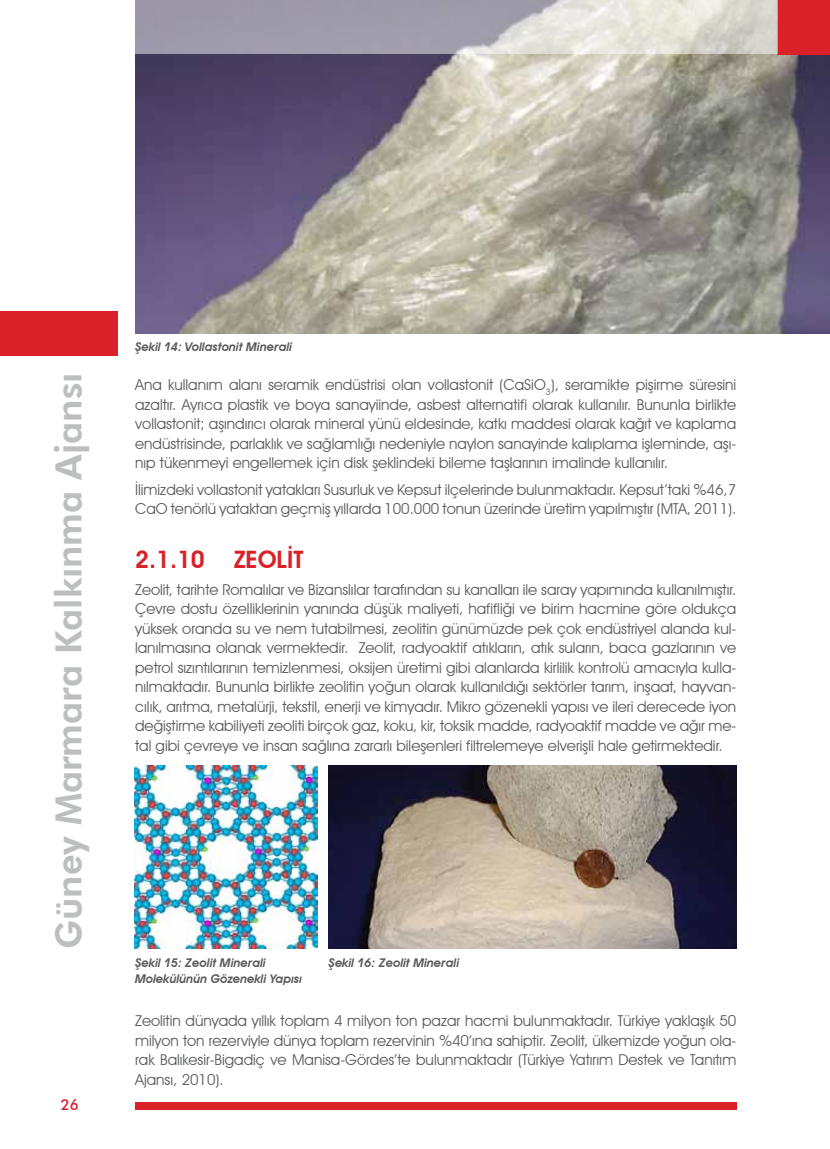
<style>
.page{position:relative;width:830px;height:1149px;background:#fff}
.page>*{position:absolute;margin:0;border:0;box-sizing:border-box;transform-origin:0 0}
.t1{font:800 36px "Futura BT";color:#bcbec0}
.t2{font:600 24px "Avant Garde IT Cby BT";color:#da2128}
.t3{font:15px/19.5px "Avant Garde IT Cby BT";color:#58595b;text-align:justify}
.t4{font:500 15px "Futura BT";color:#da2128}
.t5{font:italic 600 12px/16.2px "Avant Garde IT Cby BT";color:#58595b}
</style>
<div class="page">
<div style="left:0;top:310px;width:117px;height:45px;background:#da2128"></div>
<div style="left:135px;top:1101px;width:601px;height:8px;background:#da2128"></div>
<img style="left:135px;top:54px;width:694px;height:279px">
<div style="left:777px;top:0;width:52px;height:54px;background:#da2128"></div>
<svg style="left:135px;top:0;width:642px;height:54px;fill:#a09eae"></svg>
<img style="left:134px;top:765px;width:183px;height:183px">
<img style="left:328px;top:765px;width:408px;height:183px">
<h1 class="t1" style="left:47px;top:948px;width:577px;rotate:-90deg">Güney Marmara Kalkınma Ajansı</h1>
<p class="t4" style="left:61px;top:1094px;width:20px">26</p>
<p class="t5" style="left:135px;top:338px;width:158px">Şekil 14: Vollastonit Minerali</p>
<p class="t3" style="left:135px;top:375px;width:602px">Ana kullanım alanı seramik endüstrisi olan vollastonit (CaSiO<sub>3</sub>), seramikte pişirme süresini azaltır. Ayrıca plastik ve boya sanayiinde, asbest alternatifi olarak kullanılır. Bununla birlikte vollastonit; aşındırıcı olarak mineral yünü eldesinde, katkı maddesi olarak kağıt ve kaplama endüstrisinde, parlaklık ve sağlamlığı nedeniyle naylon sanayinde kalıplama işleminde, aşı&shy;nıp tükenmeyi engellemek için disk şeklindeki bileme taşlarının imalinde kullanılır.</p>
<p class="t3" style="left:135px;top:479px;width:602px">İlimizdeki vollastonit yatakları Susurluk ve Kepsut ilçelerinde bulunmaktadır. Kepsut’taki %46,7<br>CaO tenörlü yataktan geçmiş yıllarda 100.000 tonun üzerinde üretim yapılmıştır (MTA, 2011).</p>
<h2 class="t2" style="left:135px;top:545px;width:170px">2.1.10 ZEOLİT</h2>
<p class="t3" style="left:135px;top:579px;width:602px">Zeolit, tarihte Romalılar ve Bizanslılar tarafından su kanalları ile saray yapımında kullanılmıştır.<br>Çevre dostu özelliklerinin yanında düşük maliyeti, hafifliği ve birim hacmine göre oldukça yüksek oranda su ve nem tutabilmesi, zeolitin günümüzde pek çok endüstriyel alanda kul&shy;lanılmasına olanak vermektedir. Zeolit, radyoaktif atıkların, atık suların, baca gazlarının ve petrol sızıntılarının temizlenmesi, oksijen üretimi gibi alanlarda kirlilik kontrolü amacıyla kulla&shy;nılmaktadır. Bununla birlikte zeolitin yoğun olarak kullanıldığı sektörler tarım, inşaat, hayvan&shy;cılık, arıtma, metalürji, tekstil, enerji ve kimyadır. Mikro gözenekli yapısı ve ileri derecede iyon değiştirme kabiliyeti zeoliti birçok gaz, koku, kir, toksik madde, radyoaktif madde ve ağır me&shy;tal gibi çevreye ve insan sağlına zararlı bileşenleri filtrelemeye elverişli hale getirmektedir.</p>
<p class="t5" style="left:135px;top:953px;width:168px">Şekil 15: Zeolit Minerali<br>Molekülünün Gözenekli Yapısı</p>
<p class="t5" style="left:328px;top:953px;width:132px">Şekil 16: Zeolit Minerali</p>
<p class="t3" style="left:135px;top:1010px;width:602px">Zeolitin dünyada yıllık toplam 4 milyon ton pazar hacmi bulunmaktadır. Türkiye yaklaşık 50 milyon ton rezerviyle dünya toplam rezervinin %40’ına sahiptir. Zeolit, ülkemizde yoğun ola&shy;rak Balıkesir-Bigadiç ve Manisa-Gördes’te bulunmaktadır (Türkiye Yatırım Destek ve Tanıtım Ajansı, 2010).</p>
</div>
